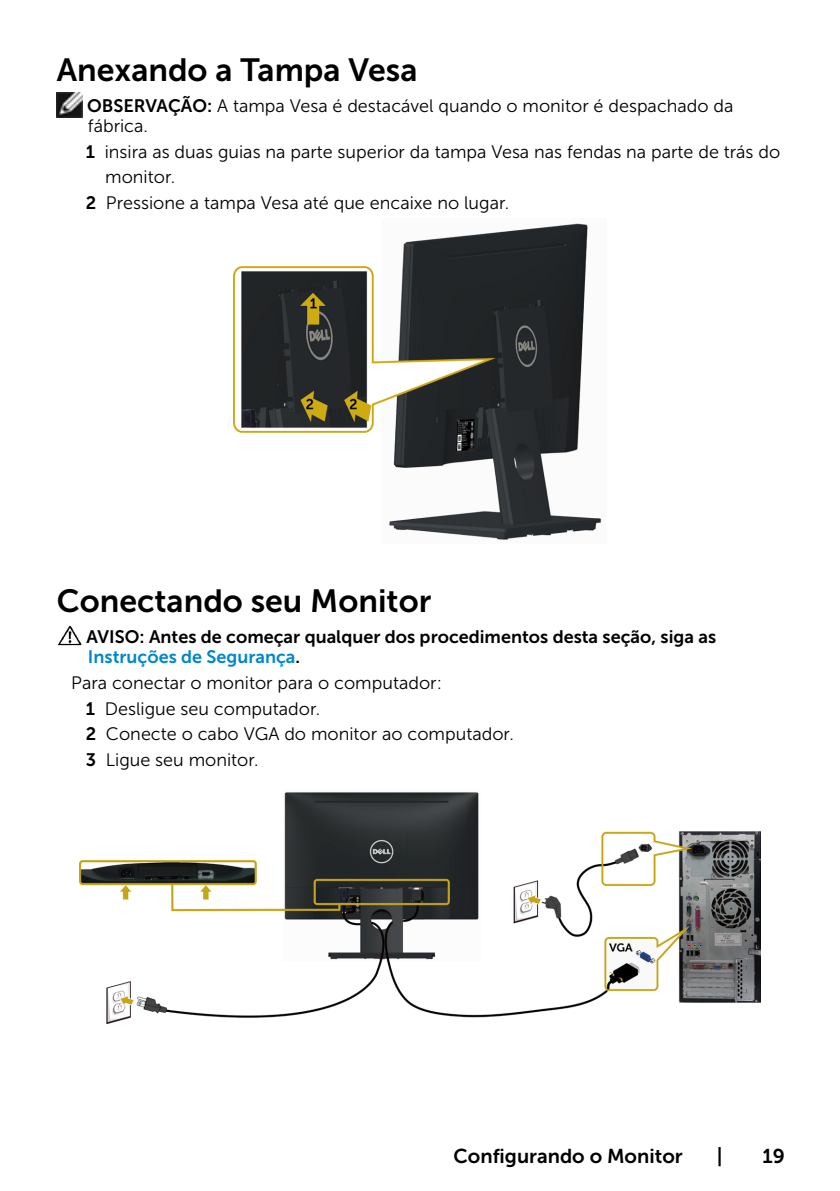
<style>
.page{position:relative;width:840px;height:1191px;background:#fff}
.page>*{position:absolute;margin:0;border:0;box-sizing:border-box;transform-origin:0 0}
.Head2{font:32px "Museo Sans For Dell 700";color:#000}
.t1{font:20px "Museo Sans For Dell 700";color:#000}
.Paragraph{font:18px "Museo Sans For Dell 300";color:#000}
.Caution_Warning{font:18px/20px "Museo Sans For Dell 700";color:#000}
.Note{font:18px/20px "Museo Sans For Dell 300";color:#000}
.s1{font-family:"Museo Sans For Dell 700"}
.s2{color:#0087cb}
</style>
<div class="page">
<img style="left:57px;top:92px;width:25px;height:26px">
<img style="left:233px;top:223px;width:368px;height:317px">
<img style="left:57px;top:625px;width:25px;height:21px">
<img style="left:79px;top:792px;width:681px;height:231px">
<p class="Head2" style="left:57px;top:52px;width:362px">Anexando a Tampa Vesa</p>
<p class="Note" style="left:87px;top:96px;width:647px"><span class="s1">OBSERVAÇÃO:</span> A tampa Vesa é destacável quando o monitor é despachado da fábrica.</p>
<p class="Paragraph" style="left:86px;top:142px;width:695px"><span class="s1">1</span> insira as duas guias na parte superior da tampa Vesa nas fendas na parte de trás do</p>
<p class="Paragraph" style="left:105px;top:167px;width:71px">monitor.</p>
<p class="Paragraph" style="left:86px;top:193px;width:424px"><span class="s1">2</span> Pressione a tampa Vesa até que encaixe no lugar.</p>
<p class="Head2" style="left:57px;top:583px;width:376px">Conectando seu Monitor</p>
<p class="Caution_Warning" style="left:87px;top:627px;width:630px">AVISO: Antes de começar qualquer dos procedimentos desta seção, siga as<br><span class="s2">Instruções de Segurança</span>.</p>
<p class="Paragraph" style="left:71px;top:673px;width:372px">Para conectar o monitor para o computador:</p>
<p class="Paragraph" style="left:86px;top:699px;width:236px"><span class="s1">1</span> Desligue seu computador.</p>
<p class="Paragraph" style="left:86px;top:724px;width:429px"><span class="s1">2</span> Conecte o cabo VGA do monitor ao computador.</p>
<p class="Paragraph" style="left:86px;top:750px;width:174px"><span class="s1">3</span> Ligue seu monitor.</p>
<p class="t1" style="left:453px;top:1144px;width:230px">Configurando o Monitor</p>
<p class="t1" style="left:716px;top:1144px;width:7px">|</p>
<p class="t1" style="left:762px;top:1144px;width:24px">19</p>
</div>
